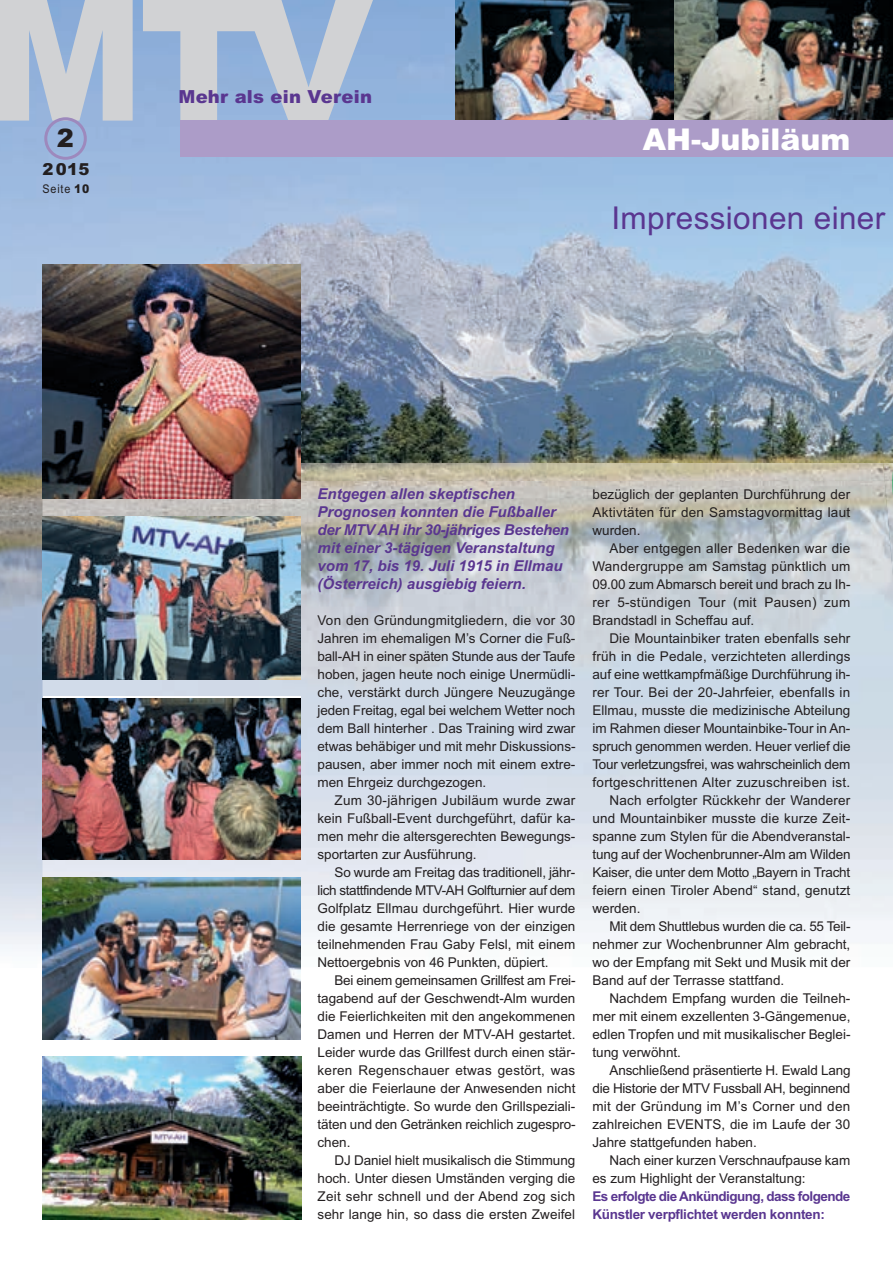
<style>
.page{position:relative;width:893px;height:1263px;background:#fff}
.page>*{position:absolute;margin:0;border:0;box-sizing:border-box;transform-origin:0 0}
.t1{font:31.5px "Arial";letter-spacing:.01em;color:#5a3690}
.t2{font:900 30px "Arial";color:#fff}
.t3{font:900 25.5px "Arial";color:#231f20}
.t4{font:900 18px "Arial";letter-spacing:.015em;color:#5a3690}
.t5{font:900 16.5px "Arial";color:#231f20}
.t6{font:italic 700 15px/18px "Arial";color:#5a3690}
.t7{font:13.5px/18px "Arial";color:#231f20;text-align:justify}
.t8{font:13.5px "Arial";letter-spacing:-.02em;color:#231f20}
.t9{font:700 13.5px/18px "Arial";letter-spacing:-.04em;color:#5a3690}
.t10{font:13.5px "Arial";letter-spacing:.02em;color:#231f20}
.t11{font:12px "Arial";letter-spacing:.075em;color:#231f20;scale:.9 1}
.s1{font-weight:900}
</style>
<div class="page">
<img style="left:0;top:0;width:893px;height:481px">
<img style="left:673px;top:0;width:219px;height:121px">
<img style="left:455px;top:0;width:218px;height:121px">
<svg style="left:143px;top:0;width:234px;height:121px;background:#b1c1d7"></svg>
<svg style="left:0;top:0;width:133px;height:160px;background:#b8c4d6"></svg>
<div style="left:180px;top:121px;width:713px;height:36px;background:#ac9cc8"></div>
<img style="left:300px;top:463px;width:583px;height:18px">
<img style="left:0;top:481px;width:893px;height:486px">
<img style="left:43px;top:877px;width:257px;height:162px">
<img style="left:43px;top:698px;width:257px;height:161px">
<img style="left:873px;top:345px;width:16px;height:118px">
<img style="left:883px;top:463px;width:6px;height:18px">
<img style="left:885px;top:481px;width:8px;height:176px">
<svg style="left:889px;top:337px;width:4px;height:292px"></svg>
<img style="left:43px;top:265px;width:257px;height:234px">
<img style="left:43px;top:517px;width:257px;height:162px">
<img style="left:43px;top:1057px;width:258px;height:162px">
<h3 class="t3" style="left:57px;top:122px;width:19px">2</h3>
<p class="t5" style="left:43px;top:159px;width:48px">2015</p>
<p class="t11" style="left:43px;top:184px;width:54px">Seite <span class="s1">10</span></p>
<h3 class="t4" style="left:178px;top:85px;width:195px">Mehr als ein Verein</h3>
<h2 class="t2" style="left:643px;top:120px;width:209px">AH-Jubiläum</h2>
<h1 class="t1" style="left:611px;top:206px;width:275px">Impressionen einer</h1>
<p class="t6" style="left:317px;top:486px;width:253px">Entgegen allen skeptischen Prognosen konnten die Fußballer der MTV AH ihr 30-jähriges Bestehen mit einer 3-tägigen Veranstaltung vom 17, bis 19. Juli 1915 in Ellmau (Österreich) ausgiebig feiern.</p>
<p class="t7" style="left:317px;top:612px;width:260px">Von den Gründungmitgliedern, die vor 30<br>Jahren im ehemaligen M’s Corner die Fuß&shy;ball-AH in einer späten Stunde aus der Taufe hoben, jagen heute noch einige Unermüdli&shy;che, verstärkt durch Jüngere Neuzugänge jeden Freitag, egal bei welchem Wetter noch dem Ball hinterher . Das Training wird zwar etwas behäbiger und mit mehr Diskussions&shy;pausen, aber immer noch mit einem extre&shy;men Ehrgeiz durchgezogen.</p>
<p class="t7" style="left:317px;top:792px;width:259px;text-indent:17px">Zum 30-jährigen Jubiläum wurde zwar kein Fußball-Event durchgeführt, dafür ka&shy;men mehr die altersgerechten Bewegungs&shy;sportarten zur Ausführung.</p>
<p class="t7" style="left:317px;top:864px;width:259px;text-indent:17px">So wurde am Freitag das traditionell, jähr&shy;lich stattfindende MTV-AH Golfturnier auf dem Golfplatz Ellmau durchgeführt. Hier wurde die gesamte Herrenriege von der einzigen teilnehmenden Frau Gaby Felsl, mit einem Nettoergebnis von 46 Punkten, düpiert.</p>
<p class="t7" style="left:317px;top:972px;width:260px;text-indent:17px">Bei einem gemeinsamen Grillfest am Frei&shy;tagabend auf der Geschwendt-Alm wurden die Feierlichkeiten mit den angekommenen Damen und Herren der MTV-AH gestartet.<br>Leider wurde das Grillfest durch einen stär&shy;keren Regenschauer etwas gestört, was aber die Feierlaune der Anwesenden nicht beeinträchtigte. So wurde den Grillspeziali&shy;täten und den Getränken reichlich zugespro&shy;chen.</p>
<p class="t7" style="left:317px;top:1152px;width:259px;text-indent:17px">DJ Daniel hielt musikalisch die Stimmung hoch. Unter diesen Umständen verging die Zeit sehr schnell und der Abend zog sich sehr lange hin, so dass die ersten Zweifel</p>
<p class="t7" style="left:592px;top:486px;width:259px">bezüglich der geplanten Durchführung der Aktivtäten für den Samstagvormittag laut wurden.</p>
<p class="t7" style="left:592px;top:540px;width:260px;text-indent:17px">Aber entgegen aller Bedenken war die Wandergruppe am Samstag pünktlich um 09.00 zum Abmarsch bereit und brach zu Ih&shy;rer 5-stündigen Tour (mit Pausen) zum Brandstadl in Scheffau auf.</p>
<p class="t7" style="left:609px;top:630px;width:242px">Die Mountainbiker traten ebenfalls sehr</p>
<p class="t7" style="left:592px;top:648px;width:260px">früh in die Pedale, verzichteten allerdings</p>
<p class="t7" style="left:592px;top:666px;width:259px">auf eine wettkampfmäßige Durchführung ih-</p>
<p class="t7" style="left:592px;top:684px;width:259px">rer Tour. Bei der 20-Jahrfeier, ebenfalls in</p>
<p class="t7" style="left:592px;top:702px;width:259px">Ellmau, musste die medizinische Abteilung</p>
<p class="t7" style="left:592px;top:720px;width:259px">im Rahmen dieser Mountainbike-Tour in An-</p>
<p class="t7" style="left:592px;top:738px;width:260px">spruch genommen werden. Heuer verlief die</p>
<p class="t8" style="left:592px;top:759px;width:259px">Tour verletzungsfrei, was wahrscheinlich dem</p>
<p class="t10" style="left:592px;top:777px;width:259px">fortgeschrittenen Alter zuzuschreiben ist.</p>
<p class="t7" style="left:609px;top:792px;width:242px">Nach erfolgter Rückkehr der Wanderer</p>
<p class="t7" style="left:592px;top:810px;width:259px">und Mountainbiker musste die kurze Zeit-</p>
<p class="t7" style="left:592px;top:828px;width:259px">spanne zum Stylen für die Abendveranstal-</p>
<p class="t7" style="left:592px;top:846px;width:260px">tung auf der Wochenbrunner-Alm am Wilden</p>
<p class="t8" style="left:592px;top:867px;width:259px">Kaiser, die unter dem Motto „Bayern in Tracht</p>
<p class="t7" style="left:592px;top:882px;width:259px">feiern einen Tiroler Abend“ stand, genutzt</p>
<p class="t7" style="left:592px;top:900px;width:50px">werden.</p>
<p class="t8" style="left:609px;top:921px;width:242px">Mit dem Shuttlebus wurden die ca. 55 Teil-</p>
<p class="t7" style="left:592px;top:936px;width:259px">nehmer zur Wochenbrunner Alm gebracht,</p>
<p class="t7" style="left:592px;top:954px;width:259px">wo der Empfang mit Sekt und Musik mit der</p>
<p class="t7" style="left:592px;top:972px;width:193px">Band auf der Terrasse stattfand.</p>
<p class="t7" style="left:609px;top:990px;width:242px">Nachdem Empfang wurden die Teilneh-</p>
<p class="t7" style="left:592px;top:1008px;width:259px">mer mit einem exzellenten 3-Gängemenue,</p>
<p class="t7" style="left:592px;top:1026px;width:260px">edlen Tropfen und mit musikalischer Beglei-</p>
<p class="t7" style="left:592px;top:1044px;width:90px">tung verwöhnt.</p>
<p class="t7" style="left:609px;top:1062px;width:243px">Anschließend präsentierte H. Ewald Lang</p>
<p class="t7" style="left:592px;top:1080px;width:259px">die Historie der MTV Fussball AH, beginnend</p>
<p class="t7" style="left:592px;top:1098px;width:259px">mit der Gründung im M’s Corner und den</p>
<p class="t7" style="left:592px;top:1116px;width:259px">zahlreichen EVENTS, die im Laufe der 30</p>
<p class="t7" style="left:592px;top:1134px;width:166px">Jahre stattgefunden haben.</p>
<p class="t7" style="left:609px;top:1152px;width:242px">Nach einer kurzen Verschnaufpause kam</p>
<p class="t7" style="left:592px;top:1170px;width:215px">es zum Highlight der Veranstaltung:</p>
<p class="t9" style="left:592px;top:1188px;width:259px">Es erfolgte die Ankündigung, dass folgende<br>Künstler verpflichtet werden konnten:</p>
</div>
